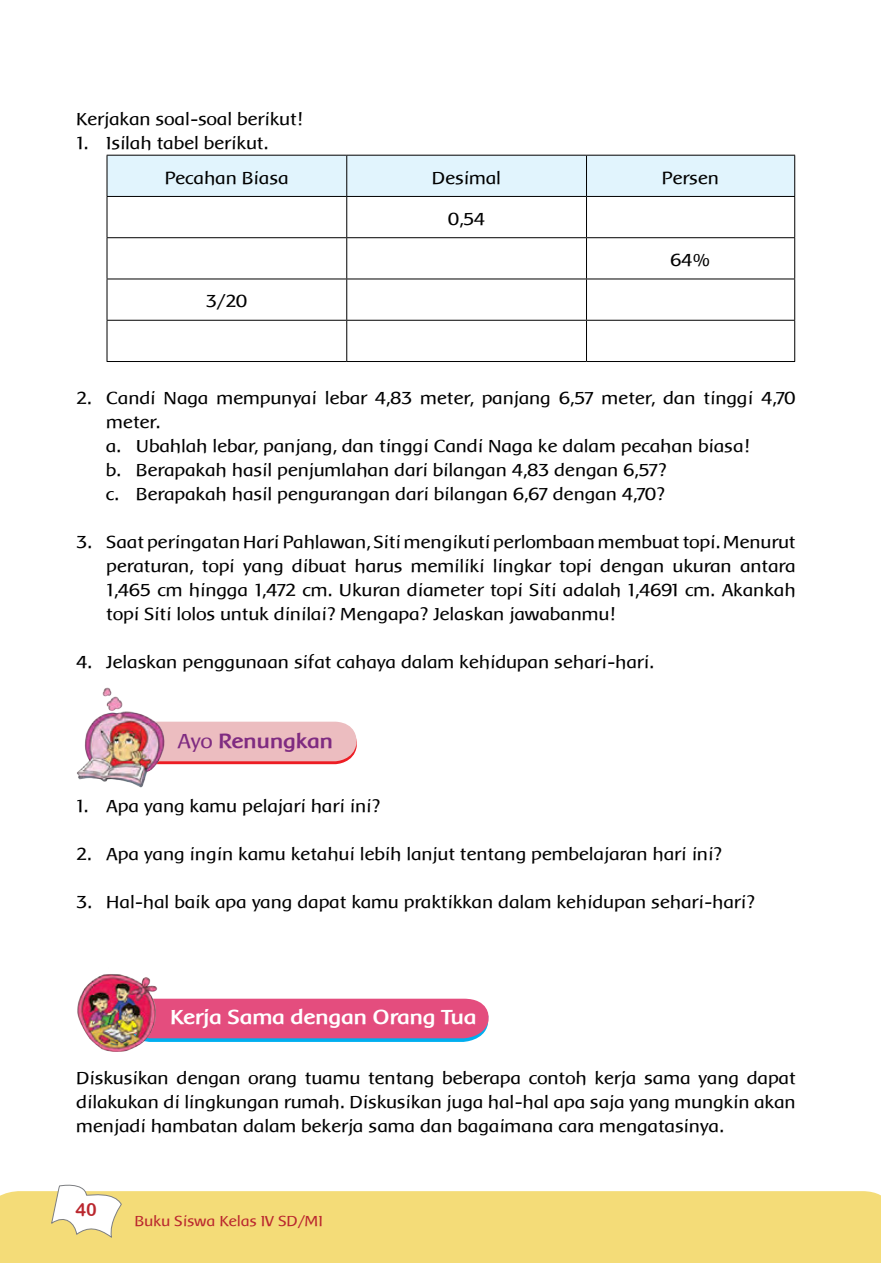
<style>
.page{position:relative;width:881px;height:1263px;background:#fff}
.page>*{position:absolute;margin:0;border:0;box-sizing:border-box;transform-origin:0 0}
.t1{font:700 21px "Baar Metanoia";color:#fff}
.t2{font:700 21px "Baar Metanoia";color:#7f2b81}
.t3{font:18px/24px "Baar Metanoia";color:#000}
.t4{font:18px "Arial Rounded MT Bold";color:#ba272e}
.t5{font:15px "Baar Metanoia";color:#ba272e}
.s1{font-weight:400}
</style>
<div class="page">
<div style="left:0;top:1191px;width:880px;height:72px;background:#f4dc78"></div>
<svg style="left:51px;top:1184px;width:71px;height:55px"></svg>
<div style="left:108px;top:156px;width:686px;height:40px;background:#e1f4fd"></div>
<hr style="left:107px;top:155px;width:239px;height:1px;background:#000">
<hr style="left:107px;top:156px;width:1px;height:40px;background:#000">
<hr style="left:346px;top:155px;width:240px;height:1px;background:#000">
<hr style="left:346px;top:156px;width:1px;height:40px;background:#000">
<hr style="left:586px;top:155px;width:208px;height:1px;background:#000">
<hr style="left:586px;top:156px;width:1px;height:40px;background:#000">
<hr style="left:794px;top:156px;width:1px;height:40px;background:#000">
<hr style="left:107px;top:196px;width:239px;height:1px;background:#000">
<hr style="left:107px;top:197px;width:1px;height:40px;background:#000">
<hr style="left:346px;top:196px;width:240px;height:1px;background:#000">
<hr style="left:346px;top:197px;width:1px;height:40px;background:#000">
<hr style="left:586px;top:196px;width:208px;height:1px;background:#000">
<hr style="left:586px;top:197px;width:1px;height:40px;background:#000">
<hr style="left:794px;top:197px;width:1px;height:40px;background:#000">
<hr style="left:107px;top:237px;width:239px;height:1px;background:#000">
<hr style="left:107px;top:238px;width:1px;height:41px;background:#000">
<hr style="left:346px;top:237px;width:240px;height:1px;background:#000">
<hr style="left:346px;top:238px;width:1px;height:41px;background:#000">
<hr style="left:586px;top:237px;width:208px;height:1px;background:#000">
<hr style="left:586px;top:238px;width:1px;height:41px;background:#000">
<hr style="left:794px;top:238px;width:1px;height:41px;background:#000">
<hr style="left:107px;top:279px;width:239px;height:1px;background:#000">
<hr style="left:107px;top:279px;width:1px;height:41px;background:#000">
<hr style="left:346px;top:279px;width:240px;height:1px;background:#000">
<hr style="left:346px;top:279px;width:1px;height:41px;background:#000">
<hr style="left:586px;top:279px;width:208px;height:1px;background:#000">
<hr style="left:586px;top:279px;width:1px;height:41px;background:#000">
<hr style="left:794px;top:279px;width:1px;height:41px;background:#000">
<hr style="left:107px;top:320px;width:239px;height:1px;background:#000">
<hr style="left:107px;top:321px;width:1px;height:40px;background:#000">
<hr style="left:346px;top:320px;width:240px;height:1px;background:#000">
<hr style="left:346px;top:321px;width:1px;height:40px;background:#000">
<hr style="left:586px;top:320px;width:208px;height:1px;background:#000">
<hr style="left:586px;top:321px;width:1px;height:40px;background:#000">
<hr style="left:794px;top:321px;width:1px;height:40px;background:#000">
<hr style="left:107px;top:361px;width:239px;height:1px;background:#000">
<hr style="left:346px;top:361px;width:240px;height:1px;background:#000">
<hr style="left:586px;top:361px;width:208px;height:1px;background:#000">
<svg style="left:165px;top:722px;width:192px;height:42px;background:#ecb3b7"></svg>
<img style="left:77px;top:687px;width:88px;height:101px">
<svg style="left:159px;top:999px;width:330px;height:43px;background:#d15789"></svg>
<img style="left:77px;top:974px;width:82px;height:78px">
<p class="t3" style="left:77px;top:107px;width:227px">Kerjakan soal-soal berikut!</p>
<p class="t3" style="left:165px;top:125px;width:126px;line-height:35px;text-indent:-88px">1. Isilah tabel berikut.<br>Pecahan Biasa</p>
<p class="t3" style="left:206px;top:290px;width:43px">3/20</p>
<p class="t3" style="left:432px;top:166px;width:70px">Desimal</p>
<p class="t3" style="left:661px;top:166px;width:59px">Persen</p>
<p class="t3" style="left:448px;top:207px;width:39px">0,54</p>
<p class="t3" style="left:670px;top:248px;width:41px">64%</p>
<p class="t3" style="left:106px;top:386px;width:691px;text-indent:-30px">2. Candi naga mempunyai lebar 4,83 meter, panjang 6,57 meter, dan tinggi 4,70 meter.<br>a. u bahlah lebar, panjang, dan tinggi Candi Naga ke dalam pecahan biasa!<br>b. berapakah hasil penjumlahan dari bilangan 4,83 dengan 6,57?<br>c. berapakah hasil pengurangan dari bilangan 6,67 dengan 4,70?</p>
<p class="t3" style="left:107px;top:530px;width:690px;text-align:justify;text-indent:-30px">3. Saat peringatan Hari Pahlawan, Siti mengikuti perlombaan membuat topi. Menurut peraturan, topi yang dibuat harus memiliki lingkar topi dengan ukuran antara 1,465 cm hingga 1,472 cm. Ukuran diameter topi Siti adalah 1,4691 cm. Akankah topi Siti lolos untuk dinilai? Mengapa? Jelaskan jawabanmu!</p>
<p class="t3" style="left:77px;top:650px;width:579px">4. Jelaskan penggunaan sifat cahaya dalam kehidupan sehari-hari.</p>
<p class="t2" style="left:178px;top:730px;width:157px"><span class="s1">Ayo</span> Renungkan</p>
<p class="t3" style="left:77px;top:794px;width:305px">1. Apa yang kamu pelajari hari ini?</p>
<p class="t3" style="left:77px;top:842px;width:647px">2. Apa yang ingin kamu ketahui lebih lanjut tentang pembelajaran hari ini?</p>
<p class="t3" style="left:77px;top:890px;width:680px">3. Hal-hal baik apa yang dapat kamu praktikkan dalam kehidupan sehari-hari?</p>
<p class="t1" style="left:171px;top:1006px;width:307px">Kerja Sama dengan Orang Tua</p>
<p class="t3" style="left:77px;top:1066px;width:720px;text-align:justify">Diskusikan dengan orang tuamu tentang beberapa contoh kerja sama yang dapat dilakukan di lingkungan rumah. Diskusikan juga hal-hal apa saja yang mungkin akan menjadi hambatan dalam bekerja sama dan bagaimana cara mengatasinya.</p>
<p class="t4" style="left:76px;top:1199px;width:23px">40</p>
<p class="t5" style="left:135px;top:1213px;width:190px">Buku Siswa Kelas IV SD/MI</p>
</div>
